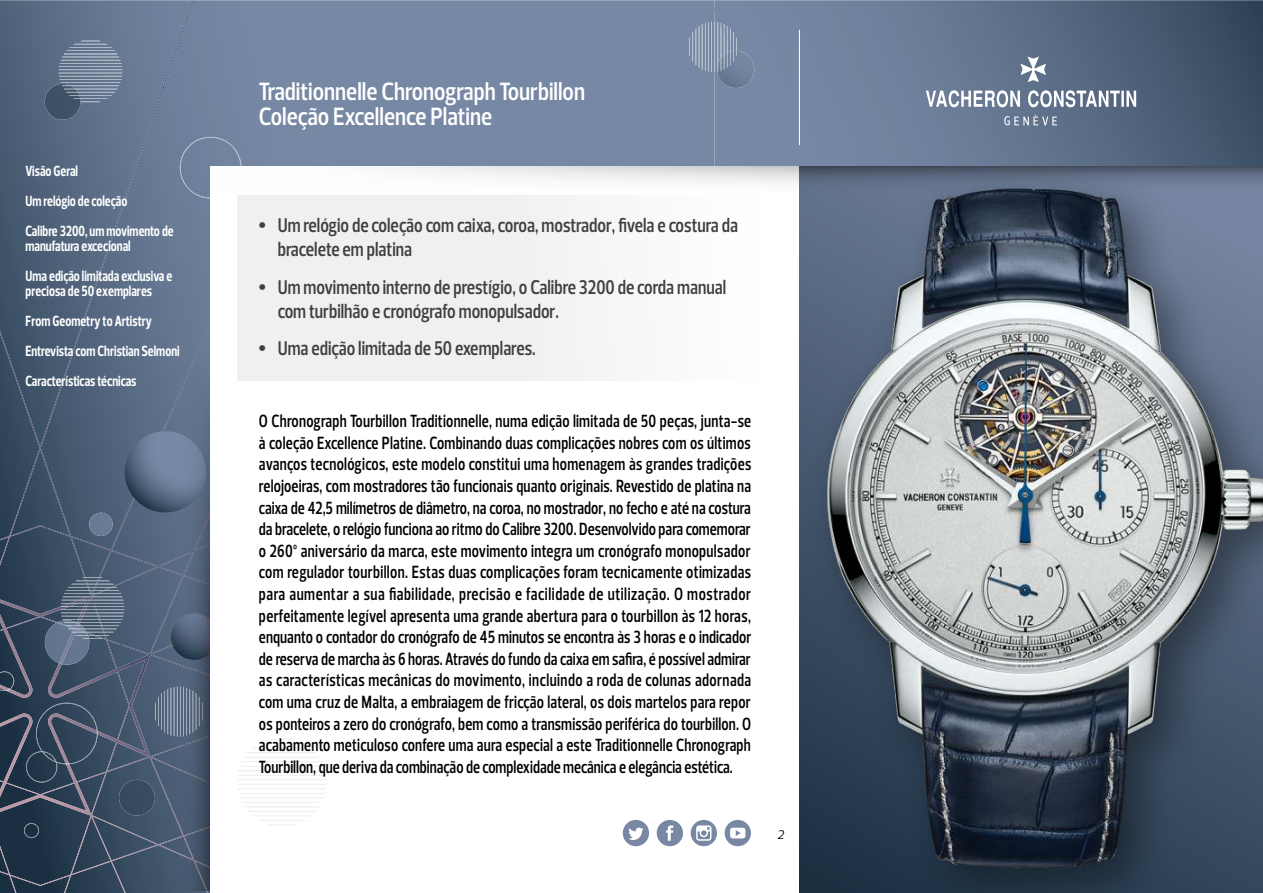
<style>
.page{position:relative;width:1263px;height:893px;background:#fff}
.page>*{position:absolute;margin:0;border:0;box-sizing:border-box;transform-origin:0 0}
.t1{font:600 25.5px/25.5px "Prelo Condensed";color:#fff}
.t2{font:600 20.25px/24.3px "Prelo Condensed";color:#40403f;scale:.95 1}
.t3{font:600 18px/21.6px "Prelo Condensed";color:#000;text-align:justify;scale:.9 1}
.t4{font:700 15px/30px "Prelo Condensed";color:#fff;scale:.9 1}
.t5{font:italic 12.75px "Prelo";color:#000}
.s1{font-family:"Arial";font-weight:700}
</style>
<div class="page">
<div style="left:236px;top:0;width:478px;height:166px;background:#7788a4"></div>
<svg style="left:714px;top:0;width:549px;height:166px;background:#5f718b"></svg>
<svg style="left:0;top:0;width:236px;height:893px;background:#4d5f76"></svg>
<svg style="left:24px;top:823px;width:15px;height:15px"></svg>
<svg style="left:26px;top:703px;width:72px;height:79px;background:#3b4c5f"></svg>
<svg style="left:180px;top:137px;width:61px;height:53px;background:#73849f"></svg>
<div style="left:119px;top:780px;width:36px;height:36px;background:#364b60;border-radius:18px"></div>
<div style="left:89px;top:513px;width:24px;height:23px;background:#697b95;border-radius:12px"></div>
<svg style="left:155px;top:686px;width:8px;height:51px"></svg>
<svg style="left:0;top:671px;width:14px;height:20px"></svg>
<svg style="left:45px;top:577px;width:79px;height:88px;background:#5a6a7f"></svg>
<svg style="left:66px;top:41px;width:49px;height:10px"></svg>
<hr style="left:64px;top:53px;width:53px;height:1px;background:#a0acba">
<svg style="left:45px;top:57px;width:77px;height:63px;background:#67788e"></svg>
<img style="left:717px;top:51px;width:37px;height:37px">
<svg style="left:689px;top:22px;width:48px;height:50px;background:#8a98b0"></svg>
<svg style="left:125px;top:431px;width:81px;height:81px;background:#576a82"></svg>
<svg style="left:926px;top:57px;width:210px;height:68px;background:#74849a"></svg>
<svg style="left:163px;top:190px;width:47px;height:701px;background:#5b6b83"></svg>
<div style="left:210px;top:166px;width:1052px;height:727px;background:#fff"></div>
<svg style="left:237px;top:166px;width:562px;height:30px"></svg>
<svg style="left:623px;top:820px;width:26px;height:26px"></svg>
<svg style="left:657px;top:820px;width:26px;height:26px"></svg>
<svg style="left:725px;top:820px;width:26px;height:26px"></svg>
<svg style="left:691px;top:820px;width:26px;height:26px"></svg>
<hr style="left:799px;top:30px;width:1px;height:115px;background:#fff">
<svg style="left:237px;top:739px;width:90px;height:86px"></svg>
<img style="left:799px;top:214px;width:464px;height:679px">
<svg style="left:799px;top:166px;width:464px;height:48px;background:#56647b"></svg>
<div style="left:237px;top:196px;width:524px;height:185px;background:#f0f0f0"></div>
<p class="t4" style="left:26px;top:156px;width:166px">Visão Geral<br>Um relógio de coleção<br>Calibre 3200, um movimento de</p>
<p class="t4" style="left:26px;top:231px;width:165px">manufatura excecional<br>Uma edição limitada exclusiva e</p>
<p class="t4" style="left:26px;top:276px;width:173px">preciosa de 50 exemplares<br>From Geometry to Artistry<br>Entrevista com Christian Selmoni<br>Características técnicas</p>
<h1 class="t1" style="left:259px;top:79px;width:328px">Traditionnelle Chronograph Tourbillon<br>Coleção Excellence Platine</h1>
<p class="t2" style="left:278px;top:213px;width:486px;text-indent:-19px"><span class="s1">•</span> Um relógio de coleção com caixa, coroa, mostrador, fivela e costura da bracelete em platina</p>
<p class="t2" style="left:278px;top:275px;width:473px;text-indent:-19px"><span class="s1">•</span> Um movimento interno de prestígio, o Calibre 3200 de corda manual com turbilhão e cronógrafo monopulsador.</p>
<p class="t2" style="left:259px;top:336px;width:293px"><span class="s1">•</span> Uma edição limitada de 50 exemplares.</p>
<p class="t3" style="left:259px;top:410px;width:549px">O Chronograph Tourbillon Traditionnelle, numa edição limitada de 50 peças, junta-se à coleção Excellence Platine. Combinando duas complicações nobres com os últimos avanços tecnológicos, este modelo constitui uma homenagem às grandes tradições relojoeiras, com mostradores tão funcionais quanto originais. Revestido de platina na caixa de 42,5 milímetros de diâmetro, na coroa, no mostrador, no fecho e até na costura da bracelete, o relógio funciona ao ritmo do Calibre 3200. Desenvolvido para comemorar o 260º aniversário da marca, este movimento integra um cronógrafo monopulsador com regulador tourbillon. Estas duas complicações foram tecnicamente otimizadas para aumentar a sua fiabilidade, precisão e facilidade de utilização. O mostrador perfeitamente legível apresenta uma grande abertura para o tourbillon às 12 horas, enquanto o contador do cronógrafo de 45 minutos se encontra às 3 horas e o indicador de reserva de marcha às 6 horas. Através do fundo da caixa em safira, é possível admirar as características mecânicas do movimento, incluindo a roda de colunas adornada com uma cruz de Malta, a embraiagem de fricção lateral, os dois martelos para repor os ponteiros a zero do cronógrafo, bem como a transmissão periférica do tourbillon. O acabamento meticuloso confere uma aura especial a este Traditionnelle Chronograph Tourbillon, que deriva da combinação de complexidade mecânica e elegância estética.</p>
<p class="t5" style="left:777px;top:826px;width:9px">2</p>
</div>
